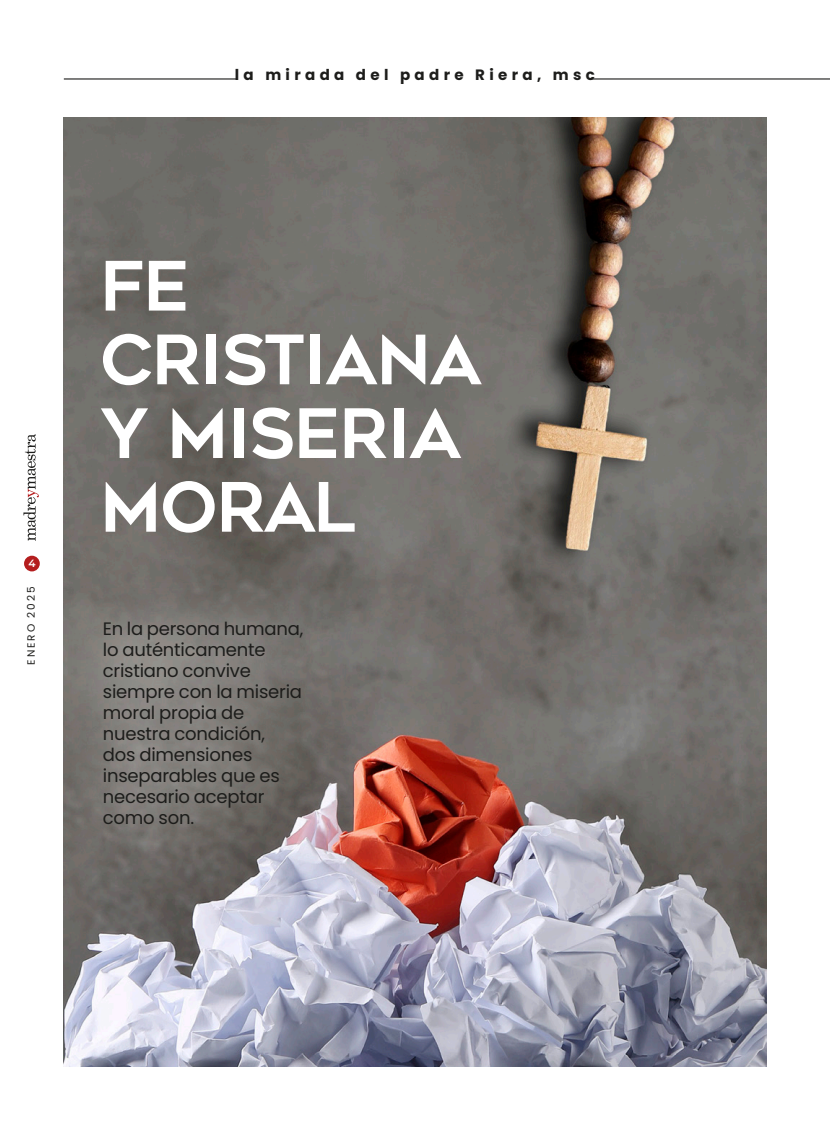
<style>
.page{position:relative;width:830px;height:1127px;background:#fff}
.page>*{position:absolute;margin:0;border:0;box-sizing:border-box;transform-origin:0 0}
.t1{font:67.95px/73.7px "Geometos";letter-spacing:-.02em;color:#fff}
.t2{font:18px/21px "Poppins";letter-spacing:-.015em;color:#1d1d1b}
.t3{font:700 15px "Poppins";letter-spacing:.29em;color:#1d1d1b}
.t4{font:10.5px "Poppins";letter-spacing:.185em;color:#1d1d1b}
.t5{font:600 10.5px "Montserrat";color:#fff}
</style>
<div class="page">
<img style="left:64px;top:117px;width:701px;height:949px">
<hr style="left:590px;top:78px;width:239px;height:2px;background:#1d1d1b">
<hr style="left:64px;top:78px;width:173px;height:2px;background:#1d1d1b">
<svg style="left:63px;top:578px;width:278px;height:291px;background:#7c7874"></svg>
<div style="left:24px;top:556px;width:16px;height:15px;background:#b41d1e;border-radius:50%"></div>
<svg style="left:23px;top:434px;width:16px;height:107px"></svg>
<p class="t3" style="left:235px;top:66px;width:361px">la mirada del padre Riera, msc</p>
<p class="t5" style="left:28px;top:556px;width:9px">4</p>
<p class="t4" style="left:25px;top:665px;width:80px;rotate:-90deg">ENERO 2025</p>
<h1 class="t1" style="left:100px;top:249px;width:383px">FE<br>CRISTIANA<br>Y MISERIA<br>MORAL</h1>
<p class="t2" style="left:103px;top:618px;width:202px">En la persona humana, lo auténticamente cristiano convive siempre con la miseria moral propia de nuestra condición,<br>dos dimensiones inseparables que es necesario aceptar como son.</p>
</div>
